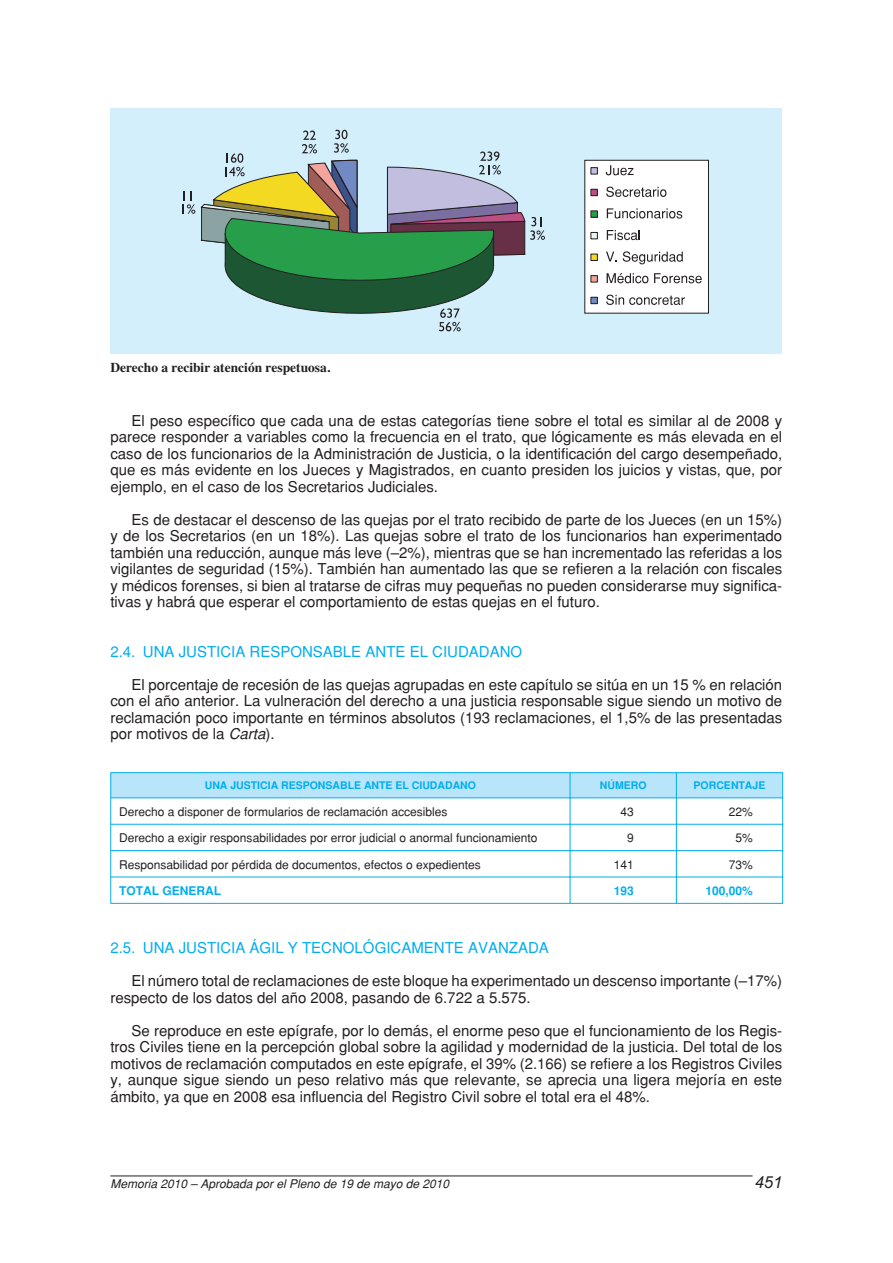
<style>
.page{position:relative;width:893px;height:1263px;background:#fff}
.page>*{position:absolute;margin:0;border:0;box-sizing:border-box;transform-origin:0 0}
.t1{font:italic 16.5px "Arial";color:#231f20}
.t2{font:15px/16.5px "Helvetica";color:#231f20;text-align:justify}
.t3{font:15px "Helvetica";color:#00adef}
.t4{font:700 13.5px "Times";color:#231f20}
.t5{font:12px "Helvetica";color:#231f20}
.t6{font:italic 12px "Helvetica";color:#231f20}
.t7{font:700 12px "Helvetica";color:#00adef}
.t8{font:700 10.5px "Helvetica";color:#00adef}
.s1{font-style:italic}
</style>
<div class="page">
<hr style="left:110px;top:1176px;width:642px;height:1px;background:#231f20">
<div style="left:110px;top:108px;width:672px;height:245px;background:#d4effc"></div>
<svg style="left:182px;top:130px;width:363px;height:201px"></svg>
<div style="left:585px;top:160px;width:123px;height:153px;background:#fff"></div>
<div style="left:584px;top:160px;width:125px;height:154px;border:1px solid #231f20"></div>
<svg style="left:592px;top:169px;width:4px;height:4px"></svg>
<div style="left:590px;top:167px;width:8px;height:8px;border:1px solid #231f20"></div>
<svg style="left:606px;top:165px;width:27px;height:10px"></svg>
<div style="left:591px;top:189px;width:6px;height:7px;background:#ba5084"></div>
<div style="left:590px;top:189px;width:8px;height:7px;border:1px solid #231f20"></div>
<svg style="left:606px;top:187px;width:60px;height:10px"></svg>
<svg style="left:592px;top:212px;width:4px;height:4px"></svg>
<div style="left:590px;top:210px;width:8px;height:8px;border:1px solid #231f20"></div>
<svg style="left:607px;top:208px;width:75px;height:11px"></svg>
<div style="left:591px;top:232px;width:6px;height:7px;background:#ebf3f2"></div>
<div style="left:590px;top:232px;width:8px;height:7px;border:1px solid #231f20"></div>
<svg style="left:607px;top:230px;width:33px;height:10px"></svg>
<svg style="left:592px;top:256px;width:4px;height:3px"></svg>
<div style="left:590px;top:254px;width:8px;height:7px;border:1px solid #231f20"></div>
<svg style="left:606px;top:252px;width:11px;height:9px"></svg>
<svg style="left:623px;top:251px;width:60px;height:13px"></svg>
<svg style="left:592px;top:277px;width:4px;height:4px"></svg>
<div style="left:590px;top:275px;width:8px;height:8px;border:1px solid #231f20"></div>
<svg style="left:606px;top:273px;width:42px;height:10px"></svg>
<svg style="left:654px;top:273px;width:48px;height:10px"></svg>
<div style="left:591px;top:297px;width:6px;height:7px;background:#718ac4"></div>
<div style="left:590px;top:297px;width:8px;height:7px;border:1px solid #231f20"></div>
<svg style="left:606px;top:295px;width:79px;height:10px"></svg>
<hr style="left:110px;top:772px;width:460px;height:1px;background:#00adef">
<hr style="left:570px;top:772px;width:213px;height:1px;background:#00adef">
<svg style="left:110px;top:773px;width:673px;height:130px"></svg>
<hr style="left:110px;top:903px;width:673px;height:1px;background:#00adef">
<p class="t4" style="left:110px;top:363px;width:221px">Derecho a recibir atención respetuosa.</p>
<p class="t2" style="left:110px;top:414px;width:673px;text-indent:21px">El peso específico que cada una de estas categorías tiene sobre el total es similar al de 2008 y parece responder a variables como la frecuencia en el trato, que lógicamente es más elevada en el caso de los funcionarios de la Administración de Justicia, o la identificación del cargo desempeñado, que es más evidente en los Jueces y Magistrados, en cuanto presiden los juicios y vistas, que, por ejemplo, en el caso de los Secretarios Judiciales.</p>
<p class="t2" style="left:110px;top:513px;width:673px;text-indent:21px">Es de destacar el descenso de las quejas por el trato recibido de parte de los Jueces (en un 15%) y de los Secretarios (en un 18%). Las quejas sobre el trato de los funcionarios han experimentado también una reducción, aunque más leve (–2%), mientras que se han incrementado las referidas a los vigilantes de seguridad (15%). También han aumentado las que se refieren a la relación con fiscales y médicos forenses, si bien al tratarse de cifras muy pequeñas no pueden considerarse muy significa&shy;tivas y habrá que esperar el comportamiento de estas quejas en el futuro.</p>
<p class="t3" style="left:110px;top:646px;width:413px">2.4. UNA JUSTICIA RESPONSABLE ANTE EL CIUDADANO</p>
<p class="t2" style="left:110px;top:678px;width:673px;text-indent:21px">El porcentaje de recesión de las quejas agrupadas en este capítulo se sitúa en un 15 % en relación con el año anterior. La vulneración del derecho a una justicia responsable sigue siendo un motivo de reclamación poco importante en términos absolutos (193 reclamaciones, el 1,5% de las presentadas por motivos de la <span class="s1">Carta</span>).</p>
<p class="t8" style="left:205px;top:782px;width:273px">UNA JUSTICIA RESPONSABLE ANTE EL CIUDADANO</p>
<p class="t8" style="left:600px;top:782px;width:48px">NÚMERO</p>
<p class="t8" style="left:694px;top:782px;width:73px">PORCENTAJE</p>
<p class="t5" style="left:119px;top:807px;width:330px">Derecho a disponer de formularios de reclamación accesibles</p>
<p class="t5" style="left:620px;top:807px;width:15px">43</p>
<p class="t5" style="left:729px;top:807px;width:26px">22%</p>
<p class="t5" style="left:119px;top:834px;width:420px">Derecho a exigir responsabilidades por error judicial o anormal funcionamiento</p>
<p class="t5" style="left:627px;top:834px;width:8px">9</p>
<p class="t5" style="left:735px;top:834px;width:19px">5%</p>
<p class="t5" style="left:119px;top:860px;width:363px">Responsabilidad por pérdida de documentos, efectos o expedientes</p>
<p class="t5" style="left:614px;top:860px;width:22px">141</p>
<p class="t5" style="left:729px;top:860px;width:26px">73%</p>
<p class="t7" style="left:119px;top:886px;width:103px">TOTAL GENERAL</p>
<p class="t7" style="left:614px;top:886px;width:22px">193</p>
<p class="t7" style="left:705px;top:886px;width:49px">100,00%</p>
<p class="t3" style="left:110px;top:942px;width:440px">2.5. UNA JUSTICIA ÁGIL Y TECNOLÓGICAMENTE AVANZADA</p>
<p class="t2" style="left:110px;top:974px;width:673px;text-indent:21px">El número total de reclamaciones de este bloque ha experimentado un descenso importante (–17%) respecto de los datos del año 2008, pasando de 6.722 a 5.575.</p>
<p class="t2" style="left:110px;top:1024px;width:673px;text-indent:21px">Se reproduce en este epígrafe, por lo demás, el enorme peso que el funcionamiento de los Regis&shy;tros Civiles tiene en la percepción global sobre la agilidad y modernidad de la justicia. Del total de los motivos de reclamación computados en este epígrafe, el 39% (2.166) se refiere a los Registros Civiles y, aunque sigue siendo un peso relativo más que relevante, se aprecia una ligera mejoría en este ámbito, ya que en 2008 esa influencia del Registro Civil sobre el total era el 48%.</p>
<p class="t6" style="left:110px;top:1179px;width:340px">Memoria 2010 – Aprobada por el Pleno de 19 de mayo de 2010</p>
<p class="t1" style="left:755px;top:1172px;width:29px">451</p>
</div>
